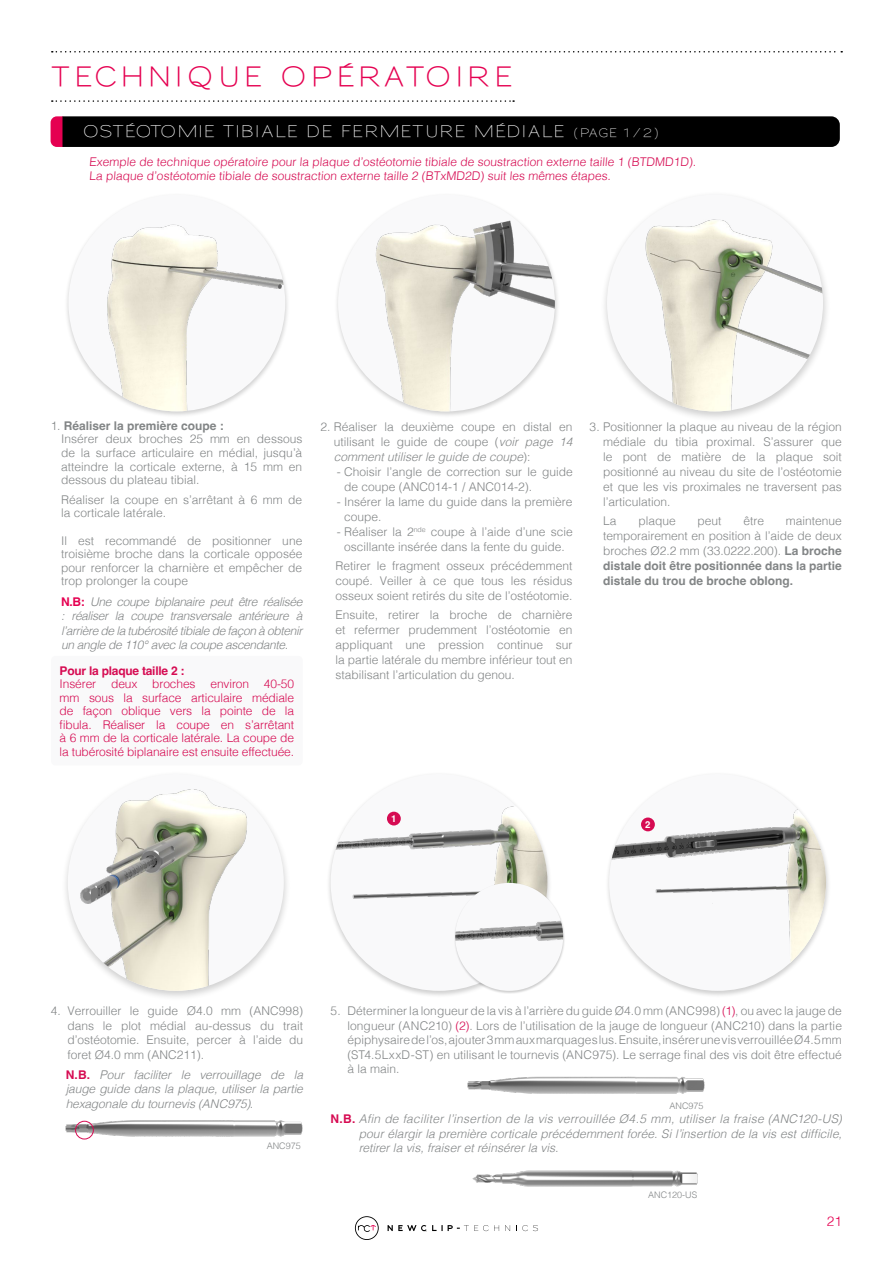
<style>
.page{position:relative;width:893px;height:1263px;background:#fff}
.page>*{position:absolute;margin:0;border:0;box-sizing:border-box;transform-origin:0 0}
.t1{font:600 27px "Sansumi";letter-spacing:.105em;color:#e50051}
.t2{font:16.5px "Sansumi";letter-spacing:.02em;color:#fff}
.t3{font:300 13.5px "Helvetica";color:#e50051}
.t4{font:300 12px/15px "Helvetica";color:#828586;text-align:justify}
.t5{font:italic 300 12px/14.4px "Helvetica";letter-spacing:-.01em;color:#828586;text-align:justify}
.t6{font:300 12px/13.5px "Helvetica";letter-spacing:-.01em;color:#d60b52;text-align:justify}
.t7{font:700 12px/15px "Helvetica";color:#828586;text-align:justify}
.t8{font:700 12px "Helvetica";letter-spacing:-.02em;color:#d60b52}
.t9{font:700 9.6px "Helvetica";color:#fff}
.t10{font:300 9px "Helvetica";color:#828586}
.s1{font-size:12px}
.s2{font-weight:700}
.s3{font-weight:700;font-style:normal;color:#e50051}
.s4{font-style:italic}
.s5{font-weight:300}
.s6{font-weight:700;font-style:normal;color:#d60b52}
.s7{color:#d60b52}
</style>
<div class="page">
<svg style="left:52px;top:51px;width:790px;height:2px"></svg>
<svg style="left:355px;top:1216px;width:24px;height:24px"></svg>
<svg style="left:505px;top:1225px;width:5px;height:6px"></svg>
<svg style="left:516px;top:1225px;width:22px;height:6px"></svg>
<svg style="left:388px;top:1225px;width:111px;height:6px"></svg>
<svg style="left:52px;top:100px;width:462px;height:2px"></svg>
<svg style="left:51px;top:116px;width:789px;height:31px;background:#060304"></svg>
<div style="left:64px;top:192px;width:226px;height:227px;background:#000;opacity:.19"></div>
<img style="left:68px;top:195px;width:217px;height:216px;border-radius:108px">
<div style="left:334px;top:192px;width:226px;height:227px;background:#000;opacity:.19"></div>
<img style="left:338px;top:195px;width:217px;height:216px;border-radius:108px">
<div style="left:61px;top:770px;width:231px;height:231px;background:#000;opacity:.19"></div>
<img style="left:68px;top:774px;width:216px;height:217px;border-radius:108px">
<div style="left:600px;top:191px;width:231px;height:231px;background:#000;opacity:.19"></div>
<img style="left:607px;top:195px;width:216px;height:216px;border-radius:108px">
<div style="left:51px;top:656px;width:252px;height:109px;background:#f9f9fa;border-radius:4px"></div>
<div style="left:326px;top:772px;width:227px;height:226px;background:#000;opacity:.19"></div>
<img style="left:331px;top:774px;width:216px;height:217px;border-radius:108px">
<div style="left:454px;top:882px;width:111px;height:112px;background:#000;opacity:.19"></div>
<img style="left:455px;top:883px;width:108px;height:108px;border-radius:54px">
<div style="left:605px;top:772px;width:226px;height:226px;background:#000;opacity:.19"></div>
<img style="left:609px;top:774px;width:217px;height:217px;border-radius:108px">
<div style="left:387px;top:812px;width:14px;height:13px;background:#d60b52;border-radius:50%"></div>
<div style="left:641px;top:817px;width:14px;height:14px;background:#d60b52;border-radius:50%"></div>
<img style="left:467px;top:1077px;width:238px;height:17px">
<img style="left:65px;top:1120px;width:238px;height:19px">
<div style="left:75px;top:1121px;width:19px;height:18px;border:1px solid #d60b52;border-radius:50%"></div>
<img style="left:472px;top:1170px;width:226px;height:17px">
<h1 class="t1" style="left:51px;top:62px;width:464px">TECHNIQUE OPÉRATOIRE</h1>
<h2 class="t2" style="left:83px;top:123px;width:578px">OSTÉOTOMIE TIBIALE DE FERMETURE MÉDIALE <span class="s1">(PAGE 1/2)</span></h2>
<p class="t6" style="left:89px;top:154px;width:610px;line-height:14.4px">Exemple de technique opératoire pour la plaque d’ostéotomie tibiale de soustraction externe taille 1 (BTDMD1D).<br>La plaque d’ostéotomie tibiale de soustraction externe taille 2 (BTxMD2D) suit les mêmes étapes.</p>
<p class="t4" style="left:61px;top:418px;width:243px;line-height:13.5px;text-align:left;text-indent:-10px">1. <span class="s2">Réaliser la première coupe :<br></span>Insérer deux broches 25 mm en dessous de la surface articulaire en médial, jusqu’à atteindre la corticale externe, à 15 mm en dessous du plateau tibial.</p>
<p class="t4" style="left:61px;top:492px;width:242px;line-height:13.5px">Réaliser la coupe en s’arrêtant à 6 mm de la corticale latérale.</p>
<p class="t4" style="left:61px;top:533px;width:243px;line-height:13.5px">Il est recommandé de positionner une troisième broche dans la corticale opposée pour renforcer la charnière et empêcher de trop prolonger la coupe</p>
<p class="t5" style="left:61px;top:594px;width:243px"><span class="s3">N.B:</span> Une coupe biplanaire peut être réalisée : réaliser la coupe transversale antérieure à l’arrière de la tubérosité tibiale de façon à obtenir un angle de 110° avec la coupe ascendante.</p>
<p class="t8" style="left:60px;top:663px;width:126px">Pour la plaque taille 2 :</p>
<p class="t6" style="left:60px;top:676px;width:236px">Insérer deux broches environ 40-50 mm sous la surface articulaire médiale de façon oblique vers la pointe de la fibula. Réaliser la coupe en s’arrêtant à 6 mm de la corticale latérale. La coupe de la tubérosité biplanaire est ensuite effectuée.</p>
<p class="t4" style="left:334px;top:418px;width:240px;text-indent:-13px">2. Réaliser la deuxième coupe en distal en utilisant le guide de coupe (<span class="s4">voir page 14 comment utiliser le guide de coupe</span>):</p>
<p class="t4" style="left:344px;top:463px;width:230px;text-indent:-7px">- Choisir l’angle de correction sur le guide de coupe (ANC014-1 / ANC014-2).</p>
<p class="t4" style="left:344px;top:493px;width:230px;text-indent:-7px">- Insérer la lame du guide dans la première coupe.</p>
<p class="t4" style="left:337px;top:523px;width:237px;text-align:center">- Réaliser la 2<sup>nde</sup> coupe à l’aide d’une scie oscillante insérée dans la fente du guide.</p>
<p class="t4" style="left:335px;top:558px;width:239px">Retirer le fragment osseux précédemment coupé. Veiller à ce que tous les résidus osseux soient retirés du site de l’ostéotomie.</p>
<p class="t4" style="left:335px;top:607px;width:239px">Ensuite, retirer la broche de charnière et refermer prudemment l’ostéotomie en appliquant une pression continue sur la partie latérale du membre inférieur tout en stabilisant l’articulation du genou.</p>
<p class="t4" style="left:603px;top:418px;width:240px;text-indent:-14px">3. Positionner la plaque au niveau de la région médiale du tibia proximal. S’assurer que le pont de matière de la plaque soit positionné au niveau du site de l’ostéotomie et que les vis proximales ne traversent pas l’articulation.</p>
<p class="t4" style="left:603px;top:513px;width:15px">La</p>
<p class="t4" style="left:638px;top:513px;width:39px">plaque</p>
<p class="t4" style="left:697px;top:513px;width:26px">peut</p>
<p class="t4" style="left:743px;top:513px;width:22px">être</p>
<p class="t7" style="left:603px;top:515px;width:240px;text-indent:183px"><span class="s5">maintenue temporairement en position à l’aide de deux broches Ø2.2 mm (33.0222.200).</span> La broche distale doit être positionnée dans la partie distale du trou de broche oblong.</p>
<p class="t9" style="left:391px;top:813px;width:7px">1</p>
<p class="t9" style="left:645px;top:819px;width:7px">2</p>
<p class="t4" style="left:67px;top:1003px;width:237px;line-height:14.4px;text-indent:-17px">4. Verrouiller le guide Ø4.0 mm (ANC998) dans le plot médial au-dessus du trait d’ostéotomie. Ensuite, percer à l’aide du foret Ø4.0 mm (ANC211).</p>
<p class="t5" style="left:66px;top:1067px;width:239px"><span class="s6">N.B.</span> Pour faciliter le verrouillage de la jauge guide dans la plaque, utiliser la partie hexagonale du tournevis (ANC975).</p>
<p class="t10" style="left:267px;top:1138px;width:36px">ANC975</p>
<p class="t4" style="left:347px;top:1003px;width:496px;line-height:14.4px;text-indent:-17px">5. Déterminer la longueur de la vis à l’arrière du guide Ø4.0 mm (ANC998) <span class="s7">(1)</span>, ou avec la jauge de longueur (ANC210) <span class="s7">(2)</span>. Lors de l’utilisation de la jauge de longueur (ANC210) dans la partie épiphysaire de l’os, ajouter 3 mm aux marquages lus. Ensuite, insérer une vis verrouillée Ø4.5 mm (ST4.5LxxD-ST) en utilisant le tournevis (ANC975). Le serrage final des vis doit être effectué à la main.</p>
<p class="t10" style="left:669px;top:1098px;width:36px">ANC975</p>
<p class="t5" style="left:359px;top:1111px;width:485px;text-indent:-28px"><span class="s6">N.B.</span> Afin de faciliter l’insertion de la vis verrouillée Ø4.5 mm, utiliser la fraise (ANC120-US) pour élargir la première corticale précédemment forée. Si l’insertion de la vis est difficile, retirer la vis, fraiser et réinsérer la vis.</p>
<p class="t10" style="left:648px;top:1187px;width:51px">ANC120-US</p>
<p class="t3" style="left:827px;top:1209px;width:17px">21</p>
</div>
